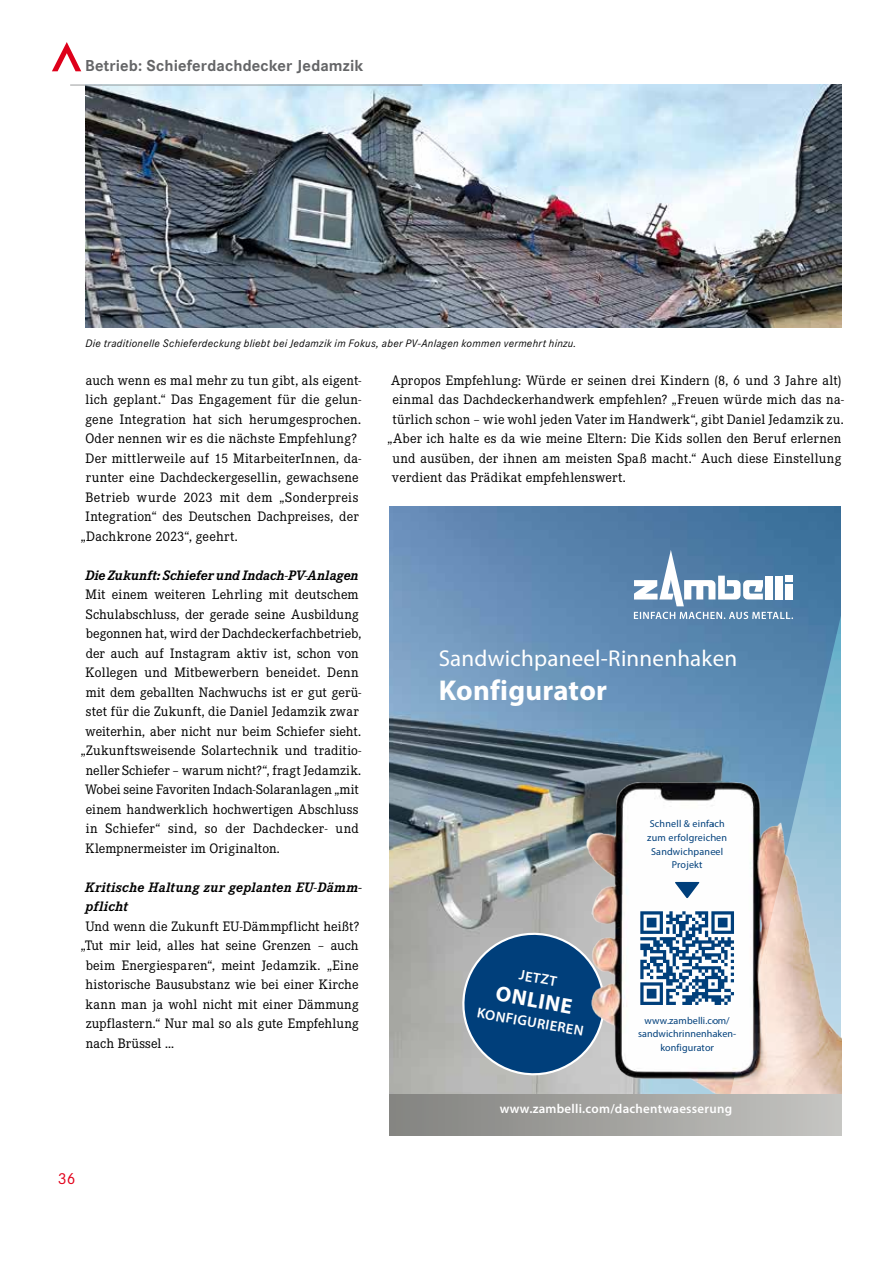
<style>
.page{position:relative;width:893px;height:1263px;background:#fff}
.page>*{position:absolute;margin:0;border:0;box-sizing:border-box;transform-origin:0 0}
.t1{font:700 28.8px "Myriad Pro";letter-spacing:.01em;color:#fff}
.t2{font:22.95px "Myriad Pro";letter-spacing:.01em;color:#fff}
.t3{font:700 21.6px "Myriad Pro";color:#fff}
.t4{font:700 16.5px "Corporate S Pro";letter-spacing:.005em;color:#646567}
.t5{font:16.5px "Corporate S Pro";color:#e2001a}
.t6{font:600 14.4px "Myriad Pro";color:#fff}
.t7{font:14.25px "Corporate E Pro";letter-spacing:.01em;color:#000}
.t8{font:italic 700 14.25px/19.5px "Corporate E Pro";letter-spacing:.005em;color:#000}
.t9{font:600 12.9px "Myriad Pro";letter-spacing:.02em;color:#fff}
.t10{font:italic 11.25px "Corporate S Pro";letter-spacing:.025em;color:#000}
.t11{font:10.05px/13.6px "Myriad Pro";letter-spacing:.015em;color:#003f7b;text-align:center}
</style>
<div class="page">
<img style="left:390px;top:506px;width:324px;height:589px">
<svg style="left:634px;top:550px;width:80px;height:56px"></svg>
<svg style="left:634px;top:612px;width:80px;height:7px"></svg>
<svg style="left:455px;top:926px;width:106px;height:154px;background:#3c678f"></svg>
<img style="left:561px;top:758px;width:153px;height:337px">
<svg style="left:640px;top:911px;width:74px;height:94px"></svg>
<svg style="left:675px;top:882px;width:24px;height:16px"></svg>
<svg style="left:714px;top:506px;width:128px;height:589px;background:#93aabd"></svg>
<div style="left:390px;top:1095px;width:452px;height:40px;background:linear-gradient(to right,#82827f,#c5c4c1)"></div>
<img style="left:85px;top:85px;width:757px;height:242px">
<svg style="left:52px;top:42px;width:29px;height:29px"></svg>
<hr style="left:70px;top:85px;width:352px;height:1px;background:#9c9e9f">
<p class="t4" style="left:85px;top:52px;width:280px">Betrieb: Schieferdachdecker Jedamzik</p>
<p class="t10" style="left:85px;top:335px;width:492px">Die traditionelle Schieferdeckung bliebt bei Jedamzik im Fokus, aber PV-Anlagen kommen vermehrt hinzu.</p>
<p class="t7" style="left:86px;top:370px;width:277px">auch wenn es mal mehr zu tun gibt, als eigent-</p>
<p class="t7" style="left:86px;top:390px;width:277px">lich geplant.“ Das Engagement für die gelun-</p>
<p class="t7" style="left:86px;top:409px;width:277px">gene Integration hat sich herumgesprochen.</p>
<p class="t7" style="left:85px;top:429px;width:273px">Oder nennen wir es die nächste Empfehlung?</p>
<p class="t7" style="left:86px;top:448px;width:277px">Der mittlerweile auf 15 MitarbeiterInnen, da-</p>
<p class="t7" style="left:86px;top:468px;width:274px">runter eine Dachdeckergesellin, gewachsene</p>
<p class="t7" style="left:86px;top:487px;width:274px">Betrieb wurde 2023 mit dem „Sonderpreis</p>
<p class="t7" style="left:86px;top:507px;width:275px">Integration“ des Deutschen Dachpreises, der</p>
<p class="t7" style="left:81px;top:526px;width:159px">„Dachkrone 2023“, geehrt.</p>
<p class="t8" style="left:85px;top:564px;width:275px">Die Zukunft: Schiefer und Indach-PV-Anlagen</p>
<p class="t7" style="left:86px;top:585px;width:275px">Mit einem weiteren Lehrling mit deutschem</p>
<p class="t7" style="left:86px;top:604px;width:274px">Schulabschluss, der gerade seine Ausbildung</p>
<p class="t7" style="left:86px;top:624px;width:277px">begonnen hat, wird der Dachdeckerfachbetrieb,</p>
<p class="t7" style="left:86px;top:643px;width:275px">der auch auf Instagram aktiv ist, schon von</p>
<p class="t7" style="left:86px;top:663px;width:275px">Kollegen und Mitbewerbern beneidet. Denn</p>
<p class="t7" style="left:86px;top:682px;width:277px">mit dem geballten Nachwuchs ist er gut gerü-</p>
<p class="t7" style="left:86px;top:702px;width:274px">stet für die Zukunft, die Daniel Jedamzik zwar</p>
<p class="t7" style="left:86px;top:721px;width:277px">weiterhin, aber nicht nur beim Schiefer sieht.</p>
<p class="t7" style="left:81px;top:741px;width:282px">„Zukunftsweisende Solartechnik und traditio-</p>
<p class="t7" style="left:86px;top:760px;width:277px">neller Schiefer – warum nicht?“, fragt Jedamzik.</p>
<p class="t7" style="left:85px;top:780px;width:275px">Wobei seine Favoriten Indach-Solaranlagen „mit</p>
<p class="t7" style="left:86px;top:799px;width:274px">einem handwerklich hochwertigen Abschluss</p>
<p class="t7" style="left:86px;top:819px;width:275px">in Schiefer“ sind, so der Dachdecker- und</p>
<p class="t7" style="left:86px;top:838px;width:196px">Klempnermeister im Originalton.</p>
<p class="t8" style="left:85px;top:876px;width:278px">Kritische Haltung zur geplanten EU-Dämm&shy;pflicht</p>
<p class="t7" style="left:85px;top:916px;width:275px">Und wenn die Zukunft EU-Dämmpflicht heißt?</p>
<p class="t7" style="left:81px;top:936px;width:279px">„Tut mir leid, alles hat seine Grenzen – auch</p>
<p class="t7" style="left:86px;top:955px;width:274px">beim Energiesparen“, meint Jedamzik. „Eine</p>
<p class="t7" style="left:86px;top:975px;width:274px">historische Bausubstanz wie bei einer Kirche</p>
<p class="t7" style="left:86px;top:994px;width:275px">kann man ja wohl nicht mit einer Dämmung</p>
<p class="t7" style="left:86px;top:1014px;width:274px">zupflastern.“ Nur mal so als gute Empfehlung</p>
<p class="t7" style="left:86px;top:1033px;width:90px">nach Brüssel ...</p>
<p class="t5" style="left:58px;top:1167px;width:19px">36</p>
<p class="t7" style="left:391px;top:370px;width:452px">Apropos Empfehlung: Würde er seinen drei Kindern (8, 6 und 3 Jahre alt)</p>
<p class="t7" style="left:392px;top:390px;width:453px">einmal das Dachdeckerhandwerk empfehlen? „Freuen würde mich das na-</p>
<p class="t7" style="left:392px;top:409px;width:453px">türlich schon – wie wohl jeden Vater im Handwerk“, gibt Daniel Jedamzik zu.</p>
<p class="t7" style="left:387px;top:429px;width:455px">„Aber ich halte es da wie meine Eltern: Die Kids sollen den Beruf erlernen</p>
<p class="t7" style="left:392px;top:448px;width:450px">und ausüben, der ihnen am meisten Spaß macht.“ Auch diese Einstellung</p>
<p class="t7" style="left:392px;top:468px;width:235px">verdient das Prädikat empfehlenswert.</p>
<h2 class="t2" style="left:439px;top:644px;width:300px">Sandwichpaneel-Rinnenhaken</h2>
<h1 class="t1" style="left:439px;top:672px;width:170px">Konfigurator</h1>
<p class="t11" style="left:647px;top:817px;width:81px">Schnell &amp; einfach zum erfolgreichen<br>Sandwichpaneel<br>Projekt</p>
<p class="t6" style="left:521px;top:966px;width:40px;rotate:10deg">JETZT</p>
<h3 class="t3" style="left:499px;top:979px;width:79px;rotate:10deg">ONLINE</h3>
<p class="t6" style="left:479px;top:1003px;width:109px;rotate:10deg">KONFIGURIEREN</p>
<p class="t11" style="left:638px;top:1013px;width:100px">www.zambelli.com/ sandwichrinnenhaken&shy;konfigurator</p>
<p class="t9" style="left:500px;top:1100px;width:234px">www.zambelli.com/dachentwaesserung</p>
</div>
